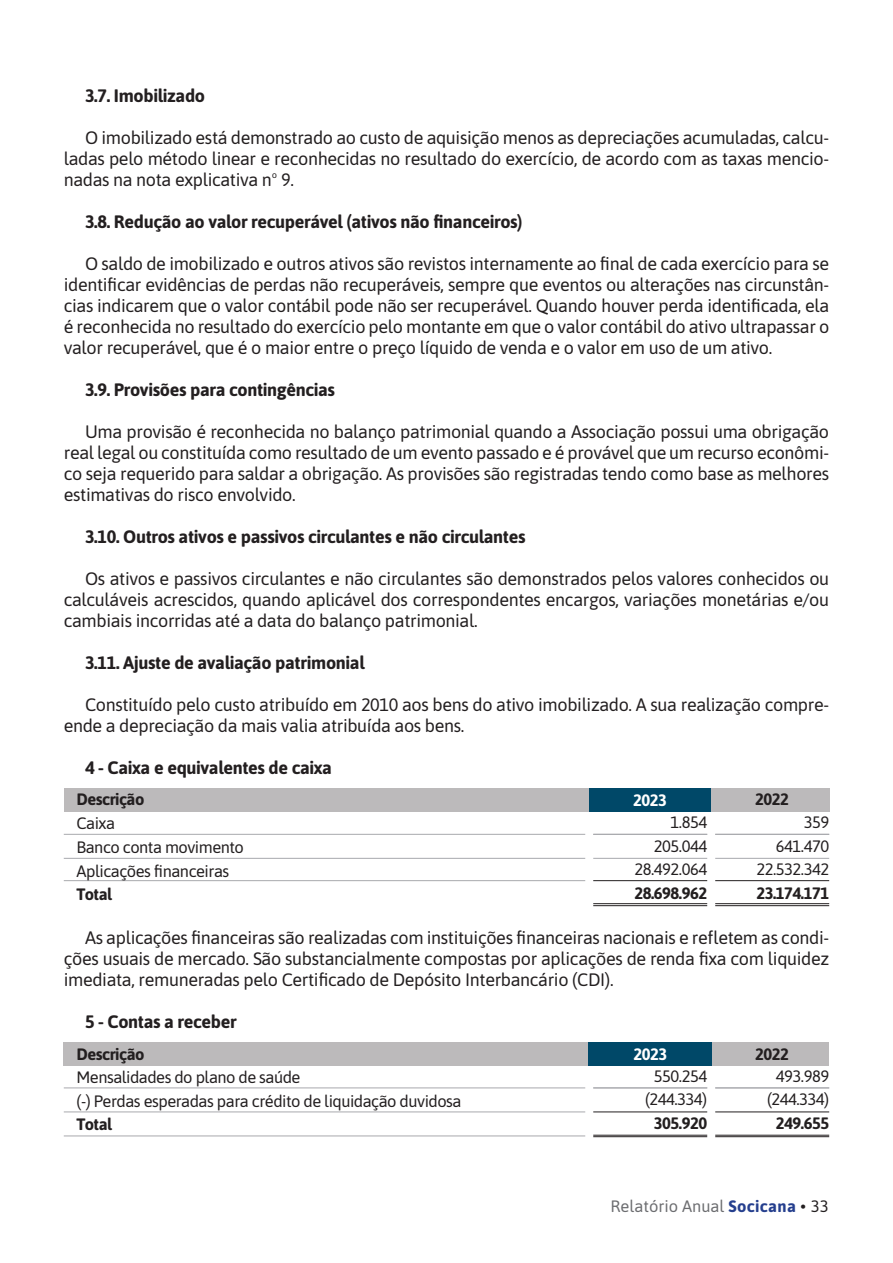
<style>
.page{position:relative;width:893px;height:1263px;background:#fff}
.page>*{position:absolute;margin:0;border:0;box-sizing:border-box;transform-origin:0 0}
.t1{font:18px/21px "Asap";letter-spacing:-.02em;color:#231f20;text-align:justify}
.t2{font:700 18px "Asap";letter-spacing:-.02em;color:#231f20}
.t3{font:16.5px "Asap";letter-spacing:-.03em;color:#231f20}
.t4{font:700 16.5px "Asap";letter-spacing:-.03em;color:#231f20}
.t5{font:16.5px "Asap";color:#6c6d70}
.t6{font:700 16.5px "Asap";letter-spacing:-.03em;color:#fff}
.s1{font-weight:700;color:#253f8e}
.s2{color:#231f20}
</style>
<div class="page">
<hr style="left:715px;top:858px;width:114px;height:1px;background:#a8a9ad">
<hr style="left:715px;top:880px;width:114px;height:1px;background:#231f20">
<hr style="left:715px;top:905px;width:114px;height:1px;background:#231f20">
<hr style="left:715px;top:903px;width:114px;height:1px;background:#231f20">
<hr style="left:64px;top:834px;width:521px;height:1px;background:#a8a9ad">
<hr style="left:64px;top:858px;width:521px;height:1px;background:#a8a9ad">
<hr style="left:64px;top:880px;width:521px;height:1px;background:#a8a9ad">
<hr style="left:593px;top:858px;width:114px;height:1px;background:#a8a9ad">
<hr style="left:593px;top:880px;width:114px;height:1px;background:#231f20">
<hr style="left:593px;top:905px;width:114px;height:1px;background:#231f20">
<hr style="left:593px;top:903px;width:114px;height:1px;background:#231f20">
<div style="left:64px;top:788px;width:526px;height:24px;background:#bcbabb"></div>
<div style="left:711px;top:788px;width:118px;height:24px;background:#bcbabb"></div>
<hr style="left:715px;top:834px;width:114px;height:1px;background:#a8a9ad">
<div style="left:590px;top:788px;width:121px;height:24px;background:#004868"></div>
<hr style="left:593px;top:834px;width:114px;height:1px;background:#a8a9ad">
<hr style="left:715px;top:1111px;width:114px;height:1px;background:#231f20">
<hr style="left:715px;top:1136px;width:114px;height:1px;background:#231f20">
<hr style="left:715px;top:1135px;width:114px;height:1px;background:#231f20">
<hr style="left:64px;top:1087px;width:521px;height:1px;background:#a8a9ad">
<hr style="left:64px;top:1111px;width:521px;height:1px;background:#a8a9ad">
<hr style="left:64px;top:1135px;width:521px;height:1px;background:#a8a9ad">
<hr style="left:593px;top:1111px;width:114px;height:1px;background:#231f20">
<hr style="left:593px;top:1136px;width:114px;height:1px;background:#231f20">
<hr style="left:593px;top:1135px;width:114px;height:1px;background:#231f20">
<div style="left:64px;top:1042px;width:525px;height:23px;background:#bcbabb"></div>
<div style="left:711px;top:1042px;width:118px;height:23px;background:#bcbabb"></div>
<hr style="left:715px;top:1087px;width:114px;height:1px;background:#a8a9ad">
<div style="left:588px;top:1042px;width:124px;height:23px;background:#004868"></div>
<hr style="left:593px;top:1087px;width:114px;height:1px;background:#a8a9ad">
<p class="t2" style="left:85px;top:83px;width:122px">3.7. Imobilizado</p>
<p class="t1" style="left:64px;top:126px;width:767px;text-indent:21px">O imobilizado está demonstrado ao custo de aquisição menos as depreciações acumuladas, calcu&shy;ladas pelo método linear e reconhecidas no resultado do exercício, de acordo com as taxas mencio&shy;nadas na nota explicativa nº 9.</p>
<p class="t2" style="left:85px;top:209px;width:439px">3.8. Redução ao valor recuperável (ativos não financeiros)</p>
<p class="t1" style="left:64px;top:252px;width:767px;text-indent:21px">O saldo de imobilizado e outros ativos são revistos internamente ao final de cada exercício para se identificar evidências de perdas não recuperáveis, sempre que eventos ou alterações nas circunstân&shy;cias indicarem que o valor contábil pode não ser recuperável. Quando houver perda identificada, ela é reconhecida no resultado do exercício pelo montante em que o valor contábil do ativo ultrapassar o valor recuperável, que é o maior entre o preço líquido de venda e o valor em uso de um ativo.</p>
<p class="t2" style="left:85px;top:377px;width:252px">3.9. Provisões para contingências</p>
<p class="t1" style="left:64px;top:420px;width:767px;text-indent:21px">Uma provisão é reconhecida no balanço patrimonial quando a Associação possui uma obrigação real legal ou constituída como resultado de um evento passado e é provável que um recurso econômi&shy;co seja requerido para saldar a obrigação. As provisões são registradas tendo como base as melhores estimativas do risco envolvido.</p>
<p class="t2" style="left:85px;top:524px;width:442px">3.10. Outros ativos e passivos circulantes e não circulantes</p>
<p class="t1" style="left:64px;top:567px;width:767px;text-indent:21px">Os ativos e passivos circulantes e não circulantes são demonstrados pelos valores conhecidos ou calculáveis acrescidos, quando aplicável dos correspondentes encargos, variações monetárias e/ou cambiais incorridas até a data do balanço patrimonial.</p>
<p class="t2" style="left:85px;top:650px;width:281px">3.11. Ajuste de avaliação patrimonial</p>
<p class="t1" style="left:64px;top:693px;width:767px;text-indent:21px">Constituído pelo custo atribuído em 2010 aos bens do ativo imobilizado. A sua realização compre&shy;ende a depreciação da mais valia atribuída aos bens.</p>
<p class="t2" style="left:85px;top:755px;width:249px">4 - Caixa e equivalentes de caixa</p>
<p class="t3" style="left:804px;top:811px;width:27px">359</p>
<p class="t3" style="left:776px;top:835px;width:55px">641.470</p>
<p class="t3" style="left:756px;top:858px;width:74px">22.532.342</p>
<p class="t4" style="left:756px;top:881px;width:74px">23.174.171</p>
<p class="t4" style="left:77px;top:788px;width:70px">Descrição</p>
<p class="t6" style="left:633px;top:788px;width:35px">2023</p>
<p class="t4" style="left:755px;top:788px;width:35px">2022</p>
<p class="t3" style="left:671px;top:811px;width:38px">1.854</p>
<p class="t3" style="left:654px;top:835px;width:55px">205.044</p>
<p class="t3" style="left:634px;top:858px;width:74px">28.492.064</p>
<p class="t4" style="left:634px;top:881px;width:74px">28.698.962</p>
<p class="t3" style="left:77px;top:812px;width:40px">Caixa</p>
<p class="t3" style="left:77px;top:836px;width:169px">Banco conta movimento</p>
<p class="t3" style="left:77px;top:859px;width:154px">Aplicações financeiras</p>
<p class="t4" style="left:77px;top:882px;width:37px">Total</p>
<p class="t1" style="left:64px;top:926px;width:767px;text-indent:21px">As aplicações financeiras são realizadas com instituições financeiras nacionais e refletem as condi&shy;ções usuais de mercado. São substancialmente compostas por aplicações de renda fixa com liquidez imediata, remuneradas pelo Certificado de Depósito Interbancário (CDI).</p>
<p class="t2" style="left:85px;top:1008px;width:153px">5 - Contas a receber</p>
<p class="t4" style="left:755px;top:1042px;width:35px">2022</p>
<p class="t3" style="left:776px;top:1065px;width:55px">493.989</p>
<p class="t3" style="left:767px;top:1088px;width:64px">(244.334)</p>
<p class="t4" style="left:776px;top:1111px;width:55px">249.655</p>
<p class="t4" style="left:77px;top:1042px;width:70px">Descrição</p>
<p class="t6" style="left:633px;top:1042px;width:35px">2023</p>
<p class="t3" style="left:654px;top:1065px;width:55px">550.254</p>
<p class="t3" style="left:645px;top:1088px;width:64px">(244.334)</p>
<p class="t4" style="left:654px;top:1111px;width:55px">305.920</p>
<p class="t3" style="left:77px;top:1066px;width:225px">Mensalidades do plano de saúde</p>
<p class="t3" style="left:77px;top:1089px;width:387px">(-) Perdas esperadas para crédito de liquidação duvidosa</p>
<p class="t4" style="left:77px;top:1112px;width:37px">Total</p>
<p class="t5" style="left:610px;top:1194px;width:220px">Relatório Anual <span class="s1">Socicana</span> <span class="s2">• 33</span></p>
</div>
